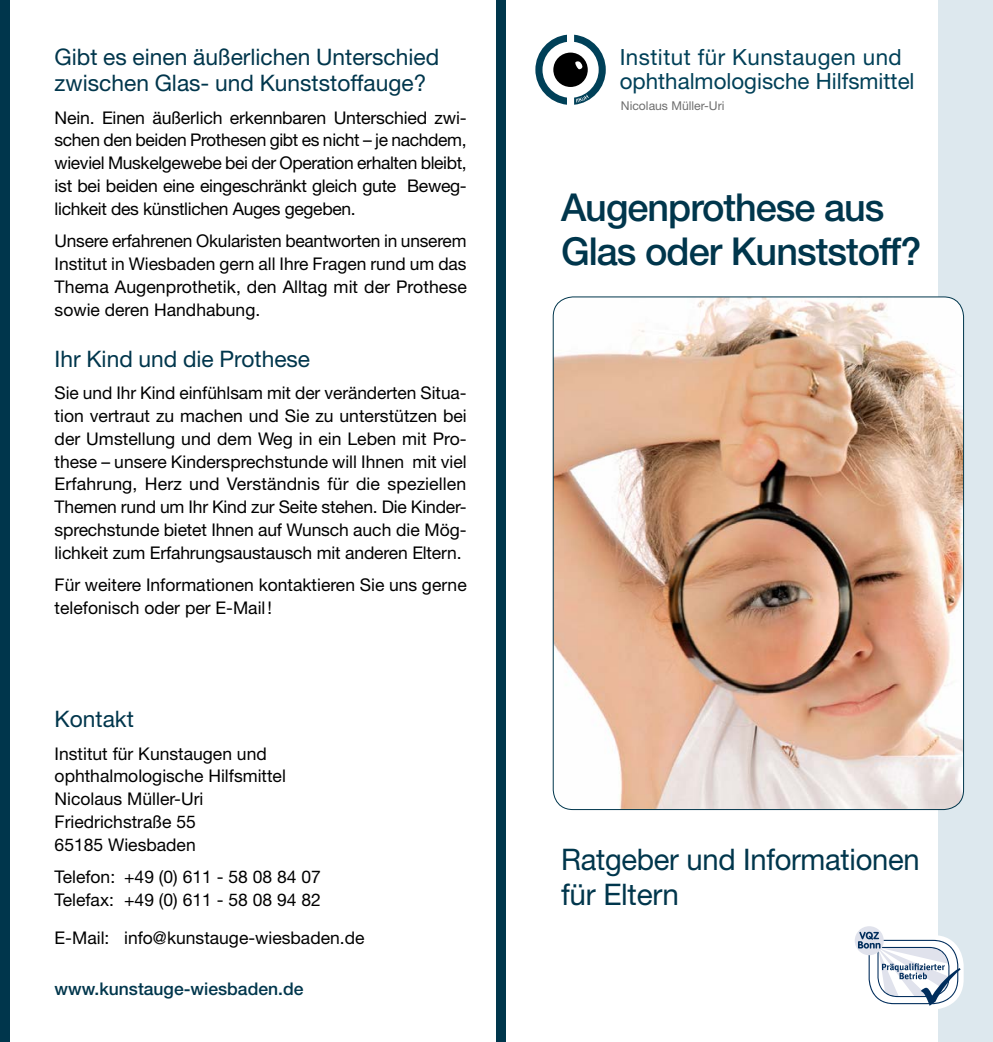
<style>
.page{position:relative;width:993px;height:1042px;background:#fff}
.page>*{position:absolute;margin:0;border:0;box-sizing:border-box;transform-origin:0 0}
.t1{font:500 38.5px/43.8px "Helvetica Neue LT Std";letter-spacing:-.025em;color:#00364c}
.t2{font:29.75px/35px "Helvetica Neue LT Std";letter-spacing:-.01em;color:#00364c}
.t3{font:22.75px/26.2px "Helvetica Neue LT Std";color:#00364c}
.t4{font:22.22px/24.3px "Helvetica Neue LT Std";color:#004058}
.t5{font:17.5px/22.8px "Helvetica Neue LT Std";color:#000}
.t6{font:500 17.5px "Helvetica Neue LT Std";color:#00364c}
.t7{font:12.25px "Helvetica Neue LT Std";color:#6e6e6e}
</style>
<div class="page">
<div style="left:938px;top:0;width:54px;height:1042px;background:#dde8ee"></div>
<svg style="left:535px;top:35px;width:70px;height:70px"></svg>
<div style="left:496px;top:0;width:10px;height:1042px;background:#00364c"></div>
<div style="left:0;top:0;width:10px;height:1042px;background:#00364c"></div>
<svg style="left:854px;top:926px;width:29px;height:29px"></svg>
<svg style="left:857px;top:929px;width:107px;height:80px"></svg>
<img style="left:554px;top:297px;width:409px;height:512px">
<h3 class="t3" style="left:55px;top:43px;width:386px">Gibt es einen äußerlichen Unterschied zwischen Glas- und Kunststoffauge?</h3>
<p class="t5" style="left:55px;top:106px;width:413px;text-align:justify">Nein. Einen äußerlich erkennbaren Unterschied zwi&shy;schen den beiden Prothesen gibt es nicht – je nachdem, wieviel Muskelgewebe bei der Operation erhalten bleibt, ist bei beiden eine eingeschränkt gleich gute Beweg&shy;lichkeit des künstlichen Auges gegeben.</p>
<p class="t5" style="left:55px;top:229px;width:413px;text-align:justify">Unsere erfahrenen Okularisten beantworten in unserem Institut in Wiesbaden gern all Ihre Fragen rund um das Thema Augenprothetik, den Alltag mit der Prothese sowie deren Handhabung.</p>
<h3 class="t3" style="left:55px;top:345px;width:257px">Ihr Kind und die Prothese</h3>
<p class="t5" style="left:55px;top:381px;width:413px;text-align:justify">Sie und Ihr Kind einfühlsam mit der veränderten Situa&shy;tion vertraut zu machen und Sie zu unterstützen bei der Umstellung und dem Weg in ein Leben mit Pro&shy;these – unsere Kindersprechstunde will Ihnen mit viel Erfahrung, Herz und Verständnis für die speziellen Themen rund um Ihr Kind zur Seite stehen. Die Kinder&shy;sprechstunde bietet Ihnen auf Wunsch auch die Mög&shy;lichkeit zum Erfahrungsaustausch mit anderen Eltern.</p>
<p class="t5" style="left:55px;top:573px;width:413px">Für weitere Informationen kontaktieren Sie uns gerne telefonisch oder per E-Mail!</p>
<h3 class="t3" style="left:55px;top:705px;width:81px">Kontakt</h3>
<p class="t5" style="left:55px;top:742px;width:233px">Institut für Kunstaugen und ophthalmologische Hilfsmittel<br>Nicolaus Müller-Uri<br>Friedrichstraße 55<br>65185 Wiesbaden</p>
<p class="t5" style="left:55px;top:865px;width:268px">Telefon: +49 (0) 611 - 58 08 84 07<br>Telefax: +49 (0) 611 - 58 08 94 82</p>
<p class="t5" style="left:55px;top:926px;width:311px">E-Mail: info@kunstauge-wiesbaden.de</p>
<p class="t6" style="left:55px;top:978px;width:250px">www.kunstauge-wiesbaden.de</p>
<p class="t4" style="left:619px;top:45px;width:296px">Institut für Kunstaugen und ophthalmologische Hilfsmittel</p>
<p class="t7" style="left:620px;top:98px;width:105px">Nicolaus Müller-Uri</p>
<h1 class="t1" style="left:561px;top:185px;width:361px">Augenprothese aus<br>Glas oder Kunststoff?</h1>
<h2 class="t2" style="left:561px;top:841px;width:360px">Ratgeber und Informationen für Eltern</h2>
</div>
